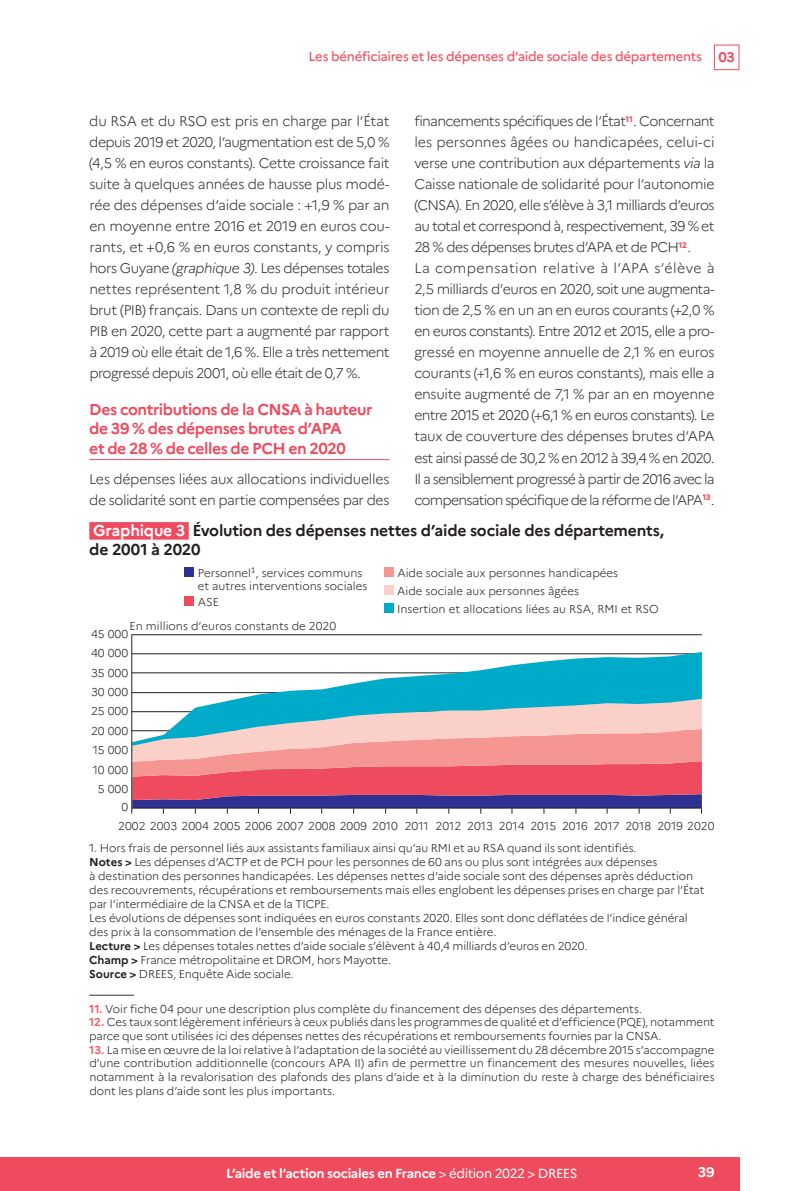
<style>
.page{position:relative;width:794px;height:1191px;background:#fff}
.page>*{position:absolute;margin:0;border:0;box-sizing:border-box;transform-origin:0 0}
.t1{font:700 15.75px/19.2px "Marianne";letter-spacing:-.03em;color:#ef4b5e}
.t2{font:700 15.75px/19.2px "Marianne";letter-spacing:-.015em;color:#231f20}
.t3{font:300 14px/21px "Marianne";letter-spacing:-.04em;color:#312f30}
.t4{font:700 14px "Marianne";color:#fff}
.t5{font:500 13.12px "Marianne";letter-spacing:-.025em;color:#f05663}
.t6{font:700 13.12px "Marianne";letter-spacing:-.025em;color:#fff}
.t7{font:300 11.38px/14px "Marianne";letter-spacing:-.01em;color:#231f20}
.s1{font-weight:700;font-size:14px;color:#ef4b5e}
.s2{font-style:italic}
.s3{color:#fff}
.s4{font-weight:700}
.s5{font-weight:700;color:#f06069}
.s6{font-weight:400}
</style>
<div class="page">
<div style="left:714px;top:45px;width:25px;height:25px;border:1px solid #ef4b5e"></div>
<div style="left:0;top:1157px;width:739px;height:34px;background:#ef4b5e"></div>
<hr style="left:89px;top:459px;width:300px;height:1px;background:#ef4b5e">
<div style="left:89px;top:522px;width:100px;height:17px;background:#ef4b5e"></div>
<hr style="left:132px;top:634px;width:570px;height:1px;background:#231f20">
<svg style="left:132px;top:652px;width:570px;height:47px"></svg>
<div style="left:384px;top:603px;width:10px;height:10px;background:#00abca"></div>
<div style="left:184px;top:596px;width:10px;height:10px;background:#ef4b5e"></div>
<div style="left:384px;top:567px;width:10px;height:10px;background:#f59692"></div>
<div style="left:184px;top:567px;width:10px;height:9px;background:#2e3092"></div>
<div style="left:384px;top:585px;width:10px;height:10px;background:#fbd0c9"></div>
<svg style="left:131px;top:699px;width:571px;height:115px"></svg>
<hr style="left:131px;top:634px;width:1px;height:174px;background:#231f20">
<hr style="left:89px;top:995px;width:45px;height:1px;background:#312f30">
<p class="t5" style="left:308px;top:49px;width:428px">Les bénéficiaires et les dépenses d’aide sociale des départements <span class="s1">03</span></p>
<p class="t3" style="left:89px;top:111px;width:302px;text-align:justify">du RSA et du RSO est pris en charge par l’État depuis 2019 et 2020, l’augmentation est de 5,0 % (4,5 % en euros constants). Cette croissance fait suite à quelques années de hausse plus modé&shy;rée des dépenses d’aide sociale : +1,9 % par an en moyenne entre 2016 et 2019 en euros cou&shy;rants, et +0,6 % en euros constants, y compris hors Guyane <span class="s2">(graphique 3)</span>. Les dépenses totales nettes représentent 1,8 % du produit intérieur brut (PIB) français. Dans un contexte de repli du PIB en 2020, cette part a augmenté par rapport à 2019 où elle était de 1,6 %. Elle a très nettement progressé depuis 2001, où elle était de 0,7 %.</p>
<h1 class="t1" style="left:89px;top:400px;width:284px">Des contributions de la CNSA à hauteur de 39 % des dépenses brutes d’APA<br>et de 28 % de celles de PCH en 2020</h1>
<p class="t3" style="left:89px;top:468px;width:302px">Les dépenses liées aux allocations individuelles de solidarité sont en partie compensées par des</p>
<p class="t3" style="left:414px;top:111px;width:302px">financements spécifiques de l’État<sup>11</sup>. Concernant les personnes âgées ou handicapées, celui-ci verse une contribution aux départements <span class="s2">via</span> la Caisse nationale de solidarité pour l’autonomie (CNSA). En 2020, elle s’élève à 3,1 milliards d’euros au total et correspond à, respectivement, 39 % et 28 % des dépenses brutes d’APA et de PCH<sup>12</sup>.<br>La compensation relative à l’APA s’élève à 2,5 milliards d’euros en 2020, soit une augmenta&shy;tion de 2,5 % en un an en euros courants (+2,0 % en euros constants). Entre 2012 et 2015, elle a pro&shy;gressé en moyenne annuelle de 2,1 % en euros courants (+1,6 % en euros constants), mais elle a ensuite augmenté de 7,1 % par an en moyenne entre 2015 et 2020 (+6,1 % en euros constants). Le taux de couverture des dépenses brutes d’APA est ainsi passé de 30,2 % en 2012 à 39,4 % en 2020.<br>Il a sensiblement progressé à partir de 2016 avec la compensation spécifique de la réforme de l’APA<sup>13</sup>.</p>
<h1 class="t2" style="left:89px;top:521px;width:576px"><span class="s3">Graphique 3</span> Évolution des dépenses nettes d’aide sociale des départements, de 2001 à 2020</h1>
<p class="t7" style="left:198px;top:564px;width:166px">Personnel¹, services communs</p>
<p class="t7" style="left:397px;top:565px;width:222px">Aide sociale aux personnes handicapées</p>
<p class="t7" style="left:198px;top:578px;width:171px">et autres interventions sociales</p>
<p class="t7" style="left:397px;top:583px;width:183px">Aide sociale aux personnes âgées</p>
<p class="t7" style="left:198px;top:594px;width:23px">ASE</p>
<p class="t7" style="left:397px;top:601px;width:263px">Insertion et allocations liées au RSA, RMI et RSO</p>
<p class="t7" style="left:129px;top:618px;width:208px">En millions d’euros constants de 2020</p>
<p class="t7" style="left:91px;top:626px;width:39px">45 000</p>
<p class="t7" style="left:91px;top:662px;width:39px;line-height:19.4px;text-align:right">35 000<br>30 000<br>25 000<br>20 000<br>15 000<br>10 000<br>5 000</p>
<p class="t7" style="left:118px;top:796px;width:598px;line-height:18.6px">0<br>2002 2003 2004 2005 2006 2007 2008 2009 2010 2011 2012 2013 2014 2015 2016 2017 2018 2019 2020</p>
<p class="t7" style="left:91px;top:645px;width:39px">40 000</p>
<p class="t7" style="left:89px;top:841px;width:617px">1. Hors frais de personnel liés aux assistants familiaux ainsi qu’au RMI et au RSA quand ils sont identifiés.<br><span class="s4">Notes &gt;</span> Les dépenses d’ACTP et de PCH pour les personnes de 60 ans ou plus sont intégrées aux dépenses<br>à destination des personnes handicapées. Les dépenses nettes d’aide sociale sont des dépenses après déduction des recouvrements, récupérations et remboursements mais elles englobent les dépenses prises en charge par l’État par l’intermédiaire de la CNSA et de la TICPE.<br>Les évolutions de dépenses sont indiquées en euros constants 2020. Elles sont donc déflatées de l’indice général des prix à la consommation de l’ensemble des ménages de la France entière.<br><span class="s4">Lecture &gt;</span> Les dépenses totales nettes d’aide sociale s’élèvent à 40,4 milliards d’euros en 2020.<br><span class="s4">Champ &gt;</span> France métropolitaine et DROM, hors Mayotte.<br><span class="s4">Source &gt;</span> DREES, Enquête Aide sociale.</p>
<p class="t7" style="left:89px;top:1001px;width:554px"><span class="s5">11.</span> Voir fiche 04 pour une description plus complète du financement des dépenses des départements.</p>
<p class="t7" style="left:89px;top:1015px;width:627px"><span class="s5">12.</span> Ces taux sont légèrement inférieurs à ceux publiés dans les programmes de qualité et d’efficience (PQE), notamment parce que sont utilisées ici des dépenses nettes des récupérations et remboursements fournies par la CNSA.</p>
<p class="t7" style="left:89px;top:1043px;width:627px;text-align:justify"><span class="s5">13.</span> La mise en œuvre de la loi relative à l’adaptation de la société au vieillissement du 28 décembre 2015 s’accompagne d’une contribution additionnelle (concours APA II) afin de permettre un financement des mesures nouvelles, liées notamment à la revalorisation des plafonds des plans d’aide et à la diminution du reste à charge des bénéficiaires dont les plans d’aide sont les plus importants.</p>
<p class="t6" style="left:226px;top:1165px;width:353px">L’aide et l’action sociales en France <span class="s6">&gt; édition 2022 &gt; DREES</span></p>
<p class="t4" style="left:698px;top:1163px;width:18px">39</p>
</div>
